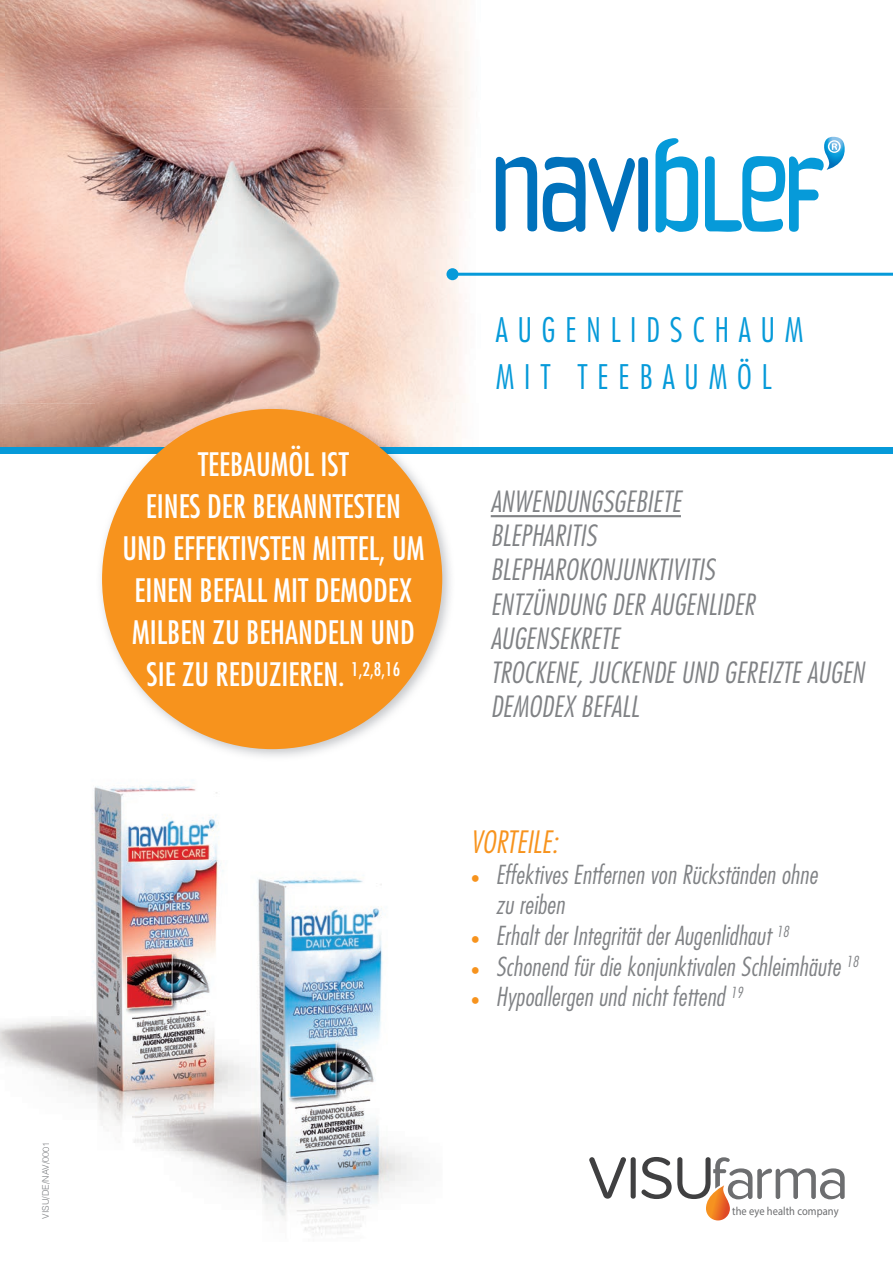
<style>
.page{position:relative;width:893px;height:1263px;background:#fff}
.page>*{position:absolute;margin:0;border:0;box-sizing:border-box;transform-origin:0 0}
.t1{font:300 condensed 33px/46.5px "Futura";letter-spacing:.3em;color:#069ad9}
.t2{font:condensed 31.5px/42px "Futura";color:#fff;text-align:center}
.t3{font:italic 300 condensed 30px "Futura";letter-spacing:.01em;color:#f7931d}
.t4{font:italic 300 condensed 28.5px/34.2px "Futura";letter-spacing:.01em;color:#808285}
.t5{font:italic 300 condensed 25.5px/30.6px "Futura";letter-spacing:.01em;color:#808285}
.t6{font:11.7px "Proxima Nova Soft";letter-spacing:.005em;color:#6d6e70;scale:.9 1}
.t7{font:300 9px "Helvetica";color:#808285}
.s1{font-family:"Minion Pro";font-weight:400;font-style:normal;font-stretch:normal;color:#f7931d}
</style>
<div class="page">
<img style="left:4px;top:0;width:466px;height:101px">
<img style="left:0;top:101px;width:480px;height:302px">
<img style="left:0;top:403px;width:95px;height:45px">
<img style="left:95px;top:403px;width:385px;height:45px">
<img style="left:0;top:0;width:4px;height:157px">
<svg style="left:496px;top:157px;width:41px;height:74px"></svg>
<svg style="left:543px;top:157px;width:92px;height:75px"></svg>
<div style="left:638px;top:157px;width:10px;height:75px;background:#0071bb;border-radius:5px"></div>
<svg style="left:655px;top:138px;width:43px;height:94px"></svg>
<svg style="left:705px;top:137px;width:140px;height:95px"></svg>
<hr style="left:452px;top:273px;width:441px;height:3px;background:#069ad9">
<div style="left:446px;top:268px;width:12px;height:12px;background:#069ad9;border-radius:50%"></div>
<hr style="left:491px;top:515px;width:190px;height:2px;background:#808285">
<svg style="left:589px;top:1157px;width:37px;height:42px"></svg>
<div style="left:631px;top:1157px;width:5px;height:42px;background:#404041;border-radius:2px"></div>
<svg style="left:641px;top:1157px;width:204px;height:42px"></svg>
<svg style="left:706px;top:1208px;width:16px;height:12px"></svg>
<div style="left:0;top:448px;width:893px;height:6px;background:#069ad9"></div>
<img style="left:100px;top:448px;width:351px;height:309px">
<div style="left:102px;top:409px;width:340px;height:340px;background:#f7931d;border-radius:50%"></div>
<img style="left:279px;top:877px;width:104px;height:269px">
<img style="left:162px;top:1146px;width:257px;height:89px">
<img style="left:0;top:785px;width:139px;height:358px">
<img style="left:139px;top:786px;width:80px;height:75px">
<svg style="left:42px;top:1143px;width:8px;height:7px"></svg>
<img style="left:136px;top:861px;width:143px;height:289px">
<p class="t7" style="left:40px;top:1219px;width:78px;rotate:-90deg">VISU/DE/NAV/0001</p>
<p class="t2" style="left:122px;top:443px;width:304px">TEEBAUMÖL IST<br>EINES DER BEKANNTESTEN<br>UND EFFEKTIVSTEN MITTEL, UM<br>EINEN BEFALL MIT DEMODEX<br>MILBEN ZU BEHANDELN UND<br>SIE ZU REDUZIEREN. <sup>1,2,8,16</sup></p>
<p class="t1" style="left:496px;top:306px;width:309px">AUGENLIDSCHAUM<br>MIT TEEBAUMÖL</p>
<p class="t4" style="left:491px;top:484px;width:375px">ANWENDUNGSGEBIETE<br>BLEPHARITIS<br>BLEPHAROKONJUNKTIVITIS<br>ENTZÜNDUNG DER AUGENLIDER<br>AUGENSEKRETE<br>TROCKENE, JUCKENDE UND GEREIZTE AUGEN<br>DEMODEX BEFALL</p>
<p class="t3" style="left:470px;top:823px;width:89px">VORTEILE:</p>
<p class="t5" style="left:496px;top:859px;width:323px;text-indent:-25px"><span class="s1">•</span> Effektives Entfernen von Rückständen ohne zu reiben</p>
<p class="t5" style="left:470px;top:920px;width:320px"><span class="s1">•</span> Erhalt der Integrität der Augenlidhaut <sup>18</sup></p>
<p class="t5" style="left:470px;top:950px;width:390px"><span class="s1">•</span> Schonend für die konjunktivalen Schleimhäute <sup>18</sup></p>
<p class="t5" style="left:470px;top:981px;width:274px"><span class="s1">•</span> Hypoallergen und nicht fettend <sup>19</sup></p>
<p class="t6" style="left:732px;top:1204px;width:120px">the eye health company</p>
</div>
